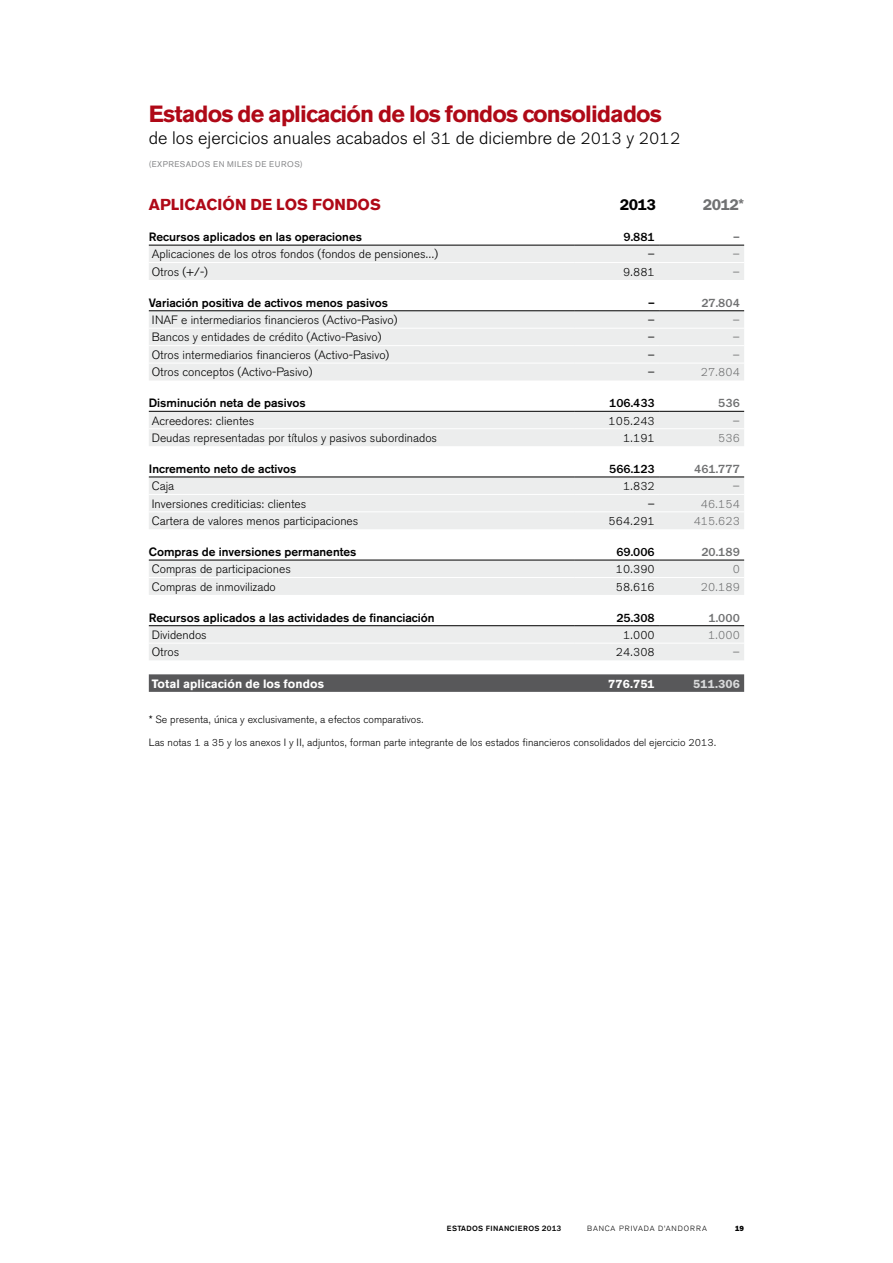
<style>
.page{position:relative;width:893px;height:1263px;background:#fff}
.page>*{position:absolute;margin:0;border:0;box-sizing:border-box;transform-origin:0 0}
.t1{font:700 23.25px "Akzidenz";letter-spacing:-.035em;color:#af0917}
.t2{font:300 18px "Akzidenz";color:#000}
.t3{font:700 15.75px "Akzidenz";letter-spacing:.005em;color:#af0917}
.t4{font:700 15.75px "Akzidenz";color:#707172}
.t5{font:700 15.75px "Akzidenz";color:#000}
.t6{font:300 12px "Akzidenz";color:#000}
.t7{font:500 12px "Akzidenz";color:#000}
.t8{font:300 12px "Akzidenz";color:#707172}
.t9{font:700 12px "Akzidenz";letter-spacing:.005em;color:#fff}
.t10{font:500 12px "Akzidenz";color:#707172}
.t11{font:700 12px "Akzidenz";letter-spacing:.005em;color:#d9dadb}
.t12{font:300 10.5px/22.5px "Akzidenz";color:#000}
.t13{font:8.25px "Akzidenz";letter-spacing:.055em;color:#87888a}
.t14{font:500 7.5px "Akzidenz";letter-spacing:.04em;color:#000}
.t15{font:300 7.5px "Akzidenz";letter-spacing:.13em;color:#000}
.t16{font:900 7.5px "Akzidenz";color:#000}
.s1{font-size:17.25px}
.s2{font-size:13.5px}
.s3{font-size:7.95px}
</style>
<div class="page">
<svg style="left:149px;top:246px;width:595px;height:414px;fill:#eceded"></svg>
<svg style="left:149px;top:674px;width:595px;height:18px;background:#5c5c5e"></svg>
<hr style="left:149px;top:328px;width:425px;height:1px;background:#fff">
<hr style="left:574px;top:328px;width:85px;height:1px;background:#fff">
<hr style="left:659px;top:328px;width:85px;height:1px;background:#fff">
<hr style="left:149px;top:345px;width:425px;height:1px;background:#fff">
<hr style="left:574px;top:345px;width:85px;height:1px;background:#fff">
<hr style="left:659px;top:345px;width:85px;height:1px;background:#fff">
<hr style="left:149px;top:363px;width:425px;height:1px;background:#fff">
<hr style="left:574px;top:363px;width:85px;height:1px;background:#fff">
<hr style="left:659px;top:363px;width:85px;height:1px;background:#fff">
<hr style="left:149px;top:262px;width:425px;height:1px;background:#fff">
<hr style="left:574px;top:262px;width:85px;height:1px;background:#fff">
<hr style="left:659px;top:262px;width:85px;height:1px;background:#fff">
<hr style="left:149px;top:428px;width:425px;height:1px;background:#fff">
<hr style="left:574px;top:428px;width:85px;height:1px;background:#fff">
<hr style="left:659px;top:428px;width:85px;height:1px;background:#fff">
<hr style="left:574px;top:577px;width:85px;height:1px;background:#fff">
<hr style="left:659px;top:577px;width:85px;height:1px;background:#fff">
<hr style="left:149px;top:577px;width:425px;height:1px;background:#fff">
<hr style="left:149px;top:643px;width:425px;height:1px;background:#fff">
<hr style="left:574px;top:643px;width:85px;height:1px;background:#fff">
<hr style="left:659px;top:643px;width:85px;height:1px;background:#fff">
<hr style="left:149px;top:494px;width:425px;height:1px;background:#fff">
<hr style="left:574px;top:494px;width:85px;height:1px;background:#fff">
<hr style="left:659px;top:494px;width:85px;height:1px;background:#fff">
<hr style="left:149px;top:511px;width:425px;height:1px;background:#fff">
<hr style="left:574px;top:511px;width:85px;height:1px;background:#fff">
<hr style="left:659px;top:511px;width:85px;height:1px;background:#fff">
<hr style="left:149px;top:310px;width:425px;height:1px;background:#000">
<hr style="left:574px;top:310px;width:85px;height:1px;background:#000">
<hr style="left:659px;top:310px;width:85px;height:1px;background:#000">
<hr style="left:149px;top:245px;width:425px;height:1px;background:#000">
<hr style="left:574px;top:245px;width:85px;height:1px;background:#000">
<hr style="left:659px;top:245px;width:85px;height:1px;background:#000">
<hr style="left:149px;top:411px;width:425px;height:1px;background:#000">
<hr style="left:574px;top:411px;width:85px;height:1px;background:#000">
<hr style="left:659px;top:411px;width:85px;height:1px;background:#000">
<hr style="left:149px;top:477px;width:425px;height:1px;background:#000">
<hr style="left:574px;top:477px;width:85px;height:1px;background:#000">
<hr style="left:659px;top:477px;width:85px;height:1px;background:#000">
<hr style="left:149px;top:560px;width:425px;height:1px;background:#000">
<hr style="left:574px;top:560px;width:85px;height:1px;background:#000">
<hr style="left:659px;top:560px;width:85px;height:1px;background:#000">
<hr style="left:149px;top:625px;width:425px;height:1px;background:#000">
<hr style="left:574px;top:625px;width:85px;height:1px;background:#000">
<hr style="left:659px;top:625px;width:85px;height:1px;background:#000">
<h1 class="t1" style="left:149px;top:100px;width:515px">Estados de aplicación de los fondos consolidados</h1>
<h2 class="t2" style="left:149px;top:128px;width:533px">de los ejercicios anuales acabados el <span class="s1">31</span> de diciembre de <span class="s1">2013</span> y <span class="s1">2012</span></h2>
<p class="t13" style="left:149px;top:159px;width:155px">(EXPRESADOS EN MILES DE EUROS)</p>
<h3 class="t3" style="left:149px;top:195px;width:231px">Aplicación de los Fondos</h3>
<h3 class="t5" style="left:620px;top:195px;width:38px">2013</h3>
<h3 class="t4" style="left:703px;top:195px;width:43px">2012*</h3>
<p class="t7" style="left:149px;top:229px;width:215px">Recursos aplicados en las operaciones</p>
<p class="t7" style="left:624px;top:229px;width:33px">9.881</p>
<p class="t10" style="left:733px;top:229px;width:8px">–</p>
<p class="t6" style="left:152px;top:247px;width:288px">Aplicaciones de los otros fondos (fondos de pensiones...)</p>
<p class="t6" style="left:648px;top:247px;width:8px">–</p>
<p class="t8" style="left:733px;top:247px;width:8px">–</p>
<p class="t6" style="left:152px;top:265px;width:58px">Otros (+/-)</p>
<p class="t6" style="left:623px;top:265px;width:33px">9.881</p>
<p class="t8" style="left:733px;top:265px;width:8px">–</p>
<p class="t7" style="left:149px;top:295px;width:241px">Variación positiva de activos menos pasivos</p>
<p class="t7" style="left:648px;top:295px;width:8px">–</p>
<p class="t10" style="left:701px;top:295px;width:40px">27.804</p>
<p class="t6" style="left:152px;top:313px;width:8px">INAF</p>
<p class="t6" style="left:181px;top:313px;width:218px">e intermediarios financieros (Activo-Pasivo)</p>
<p class="t6" style="left:648px;top:313px;width:8px">–</p>
<p class="t8" style="left:733px;top:313px;width:8px">–</p>
<p class="t6" style="left:152px;top:330px;width:231px">Bancos y entidades de crédito (Activo-Pasivo)</p>
<p class="t6" style="left:648px;top:330px;width:8px">–</p>
<p class="t8" style="left:733px;top:330px;width:8px">–</p>
<p class="t6" style="left:152px;top:348px;width:239px">Otros intermediarios financieros (Activo-Pasivo)</p>
<p class="t6" style="left:648px;top:348px;width:8px">–</p>
<p class="t8" style="left:733px;top:348px;width:8px">–</p>
<p class="t6" style="left:152px;top:365px;width:162px">Otros conceptos (Activo-Pasivo)</p>
<p class="t6" style="left:648px;top:365px;width:8px">–</p>
<p class="t8" style="left:701px;top:365px;width:40px">27.804</p>
<p class="t7" style="left:149px;top:395px;width:158px">Disminución neta de pasivos</p>
<p class="t7" style="left:609px;top:395px;width:47px">106.433</p>
<p class="t10" style="left:718px;top:395px;width:23px">536</p>
<p class="t6" style="left:152px;top:414px;width:104px">Acreedores: clientes</p>
<p class="t6" style="left:609px;top:414px;width:48px">105.243</p>
<p class="t8" style="left:733px;top:414px;width:8px">–</p>
<p class="t6" style="left:152px;top:431px;width:287px">Deudas representadas por títulos y pasivos subordinados</p>
<p class="t6" style="left:623px;top:431px;width:33px">1.191</p>
<p class="t8" style="left:718px;top:431px;width:23px">536</p>
<p class="t7" style="left:149px;top:461px;width:149px">I ncremento neto de activos</p>
<p class="t7" style="left:609px;top:461px;width:47px">566.123</p>
<p class="t10" style="left:694px;top:461px;width:47px">461.777</p>
<p class="t6" style="left:152px;top:479px;width:24px">Caja</p>
<p class="t6" style="left:623px;top:479px;width:33px">1.832</p>
<p class="t8" style="left:733px;top:479px;width:8px">–</p>
<p class="t6" style="left:152px;top:497px;width:156px">I nversiones crediticias: clientes</p>
<p class="t6" style="left:648px;top:497px;width:8px">–</p>
<p class="t8" style="left:701px;top:497px;width:40px">46.154</p>
<p class="t6" style="left:152px;top:514px;width:208px">Cartera de valores menos participaciones</p>
<p class="t6" style="left:609px;top:514px;width:48px">564.291</p>
<p class="t8" style="left:694px;top:514px;width:48px">415.623</p>
<p class="t7" style="left:149px;top:544px;width:209px">Compras de inversiones permanentes</p>
<p class="t7" style="left:616px;top:544px;width:40px">69.006</p>
<p class="t10" style="left:701px;top:544px;width:40px">20.189</p>
<p class="t6" style="left:152px;top:562px;width:141px">Compras de participaciones</p>
<p class="t6" style="left:616px;top:562px;width:40px">10.390</p>
<p class="t8" style="left:733px;top:562px;width:9px">0</p>
<p class="t6" style="left:152px;top:580px;width:126px">Compras de inmovilizado</p>
<p class="t6" style="left:616px;top:580px;width:40px">58.616</p>
<p class="t8" style="left:701px;top:580px;width:40px">20.189</p>
<p class="t7" style="left:149px;top:610px;width:287px">Recursos aplicados a las actividades de financiación</p>
<p class="t7" style="left:616px;top:610px;width:40px">25.308</p>
<p class="t10" style="left:709px;top:610px;width:33px">1.000</p>
<p class="t6" style="left:152px;top:628px;width:57px">Dividendos</p>
<p class="t6" style="left:623px;top:628px;width:33px">1.000</p>
<p class="t8" style="left:708px;top:628px;width:33px">1.000</p>
<p class="t6" style="left:152px;top:645px;width:29px">Otros</p>
<p class="t6" style="left:616px;top:645px;width:40px">24.308</p>
<p class="t8" style="left:733px;top:645px;width:8px">–</p>
<p class="t9" style="left:152px;top:676px;width:174px">Total aplicación de los fondos</p>
<p class="t9" style="left:608px;top:676px;width:48px">776.751</p>
<p class="t11" style="left:693px;top:676px;width:48px">511.306</p>
<p class="t12" style="left:149px;top:709px;width:569px"><span class="s2">*</span> Se presenta, única y exclusivamente, a efectos comparativos.<br>Las notas 1 a 35 y los anexos I y II , adjuntos, forman parte integrante de los estados financieros consolidados del ejercicio 2013.</p>
<p class="t14" style="left:447px;top:1223px;width:116px">estados financieros <span class="s3">2013</span></p>
<p class="t15" style="left:587px;top:1224px;width:121px">Banca Privada d’Andorra</p>
<p class="t16" style="left:735px;top:1224px;width:10px">19</p>
</div>
